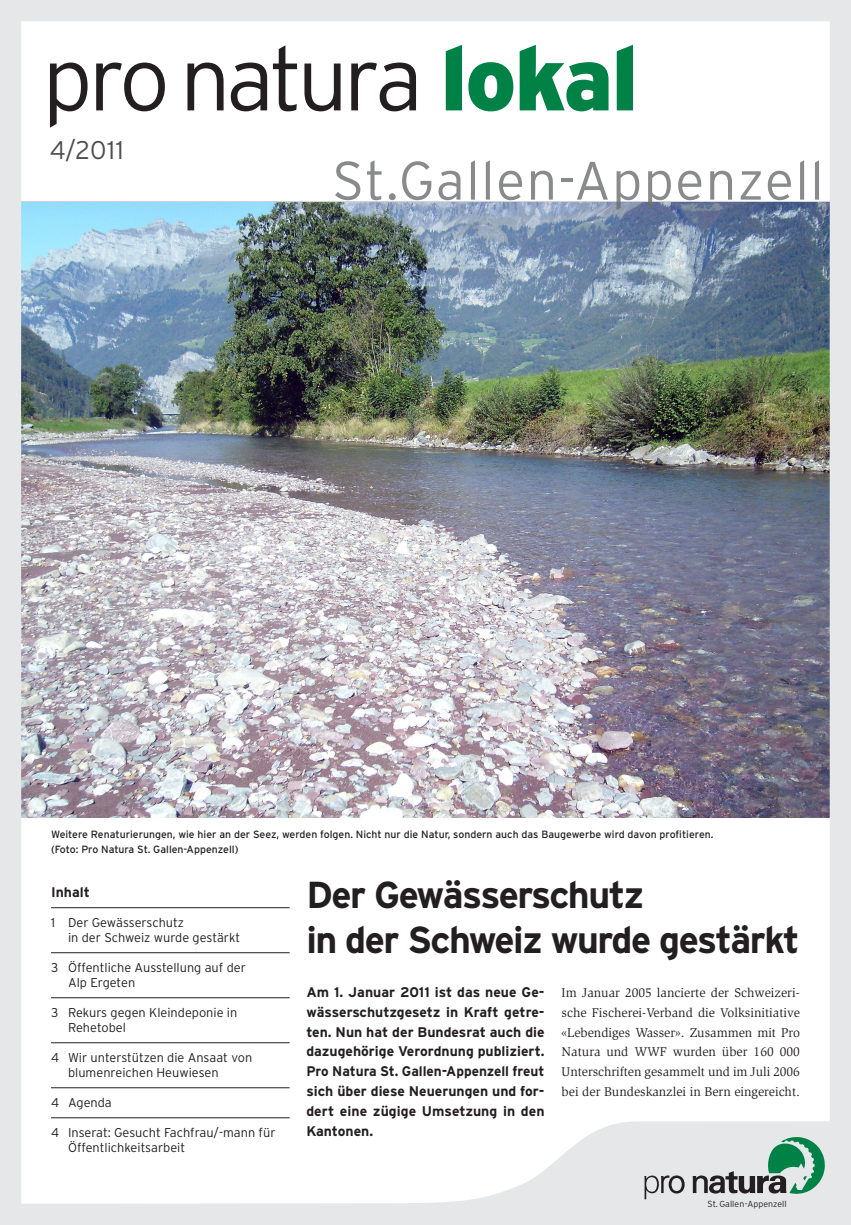
<style>
.page{position:relative;width:851px;height:1225px;background:#fff}
.page>*{position:absolute;margin:0;border:0;box-sizing:border-box;transform-origin:0 0}
.t1{font:300 54px "Interstate";letter-spacing:.025em;color:#6c6d70}
._01_Haupttitel{font:700 37.5px "Interstate";letter-spacing:-.04em;color:#231f20}
.t2{font:300 25.5px "Interstate";color:#231f20}
._02_Lead{font:700 13.95px/19.8px "Interstate";color:#231f20;text-align:justify}
._04_Zwischentitel{font:700 13.95px "Interstate";color:#231f20}
._03_Grundtext{font:13.05px/19.8px "Slimbach Std";color:#231f20;text-align:justify}
._04_Zwischentitel-2{font:300 12.75px "Interstate";color:#231f20}
._05_Bildlegende{font:10.5px "Interstate";color:#231f20}
.t3{font:300 8.85px "Interstate";letter-spacing:.005em;color:#231f20}
</style>
<div class="page">
<img style="left:0;top:0;width:850px;height:1225px">
<svg style="left:644px;top:1175px;width:40px;height:24px"></svg>
<svg style="left:692px;top:1136px;width:133px;height:58px"></svg>
<svg style="left:445px;top:45px;width:188px;height:66px"></svg>
<svg style="left:50px;top:45px;width:366px;height:83px"></svg>
<hr style="left:51px;top:907px;width:238px;height:1px;background:#231f20">
<hr style="left:51px;top:952px;width:238px;height:1px;background:#231f20">
<hr style="left:51px;top:997px;width:238px;height:1px;background:#231f20">
<hr style="left:51px;top:1042px;width:238px;height:1px;background:#231f20">
<hr style="left:51px;top:1087px;width:238px;height:1px;background:#231f20">
<hr style="left:51px;top:1117px;width:238px;height:1px;background:#231f20">
<h3 class="t2" style="left:49px;top:135px;width:76px">4/2011</h3>
<h1 class="t1" style="left:332px;top:148px;width:493px">St.Gallen-Appenzell</h1>
<p class="_05_Bildlegende" style="left:51px;top:827px;width:663px">Weitere Renaturierungen, wie hier an der Seez, werden folgen. Nicht nur die Natur, sondern auch das Baugewerbe wird davon profitieren.</p>
<p class="_05_Bildlegende" style="left:51px;top:842px;width:189px">(Foto: Pro Natura St. Gallen-Appenzell)</p>
<p class="_04_Zwischentitel" style="left:51px;top:884px;width:40px">Inhalt</p>
<p class="_04_Zwischentitel-2" style="left:51px;top:915px;width:134px">1 Der Gewässerschutz</p>
<p class="_04_Zwischentitel-2" style="left:68px;top:930px;width:173px">in der Schweiz wurde gestärkt</p>
<p class="_04_Zwischentitel-2" style="left:51px;top:960px;width:196px">3 Öffentliche Ausstellung auf der</p>
<p class="_04_Zwischentitel-2" style="left:68px;top:975px;width:69px">Alp Ergeten</p>
<p class="_04_Zwischentitel-2" style="left:51px;top:1005px;width:188px">3 Rekurs gegen Kleindeponie in</p>
<p class="_04_Zwischentitel-2" style="left:68px;top:1020px;width:59px">Rehetobel</p>
<p class="_04_Zwischentitel-2" style="left:51px;top:1050px;width:203px">4 Wir unterstützen die Ansaat von</p>
<p class="_04_Zwischentitel-2" style="left:68px;top:1065px;width:152px">blumenreichen Heuwiesen</p>
<p class="_04_Zwischentitel-2" style="left:51px;top:1095px;width:62px">4 Agenda</p>
<p class="_04_Zwischentitel-2" style="left:51px;top:1125px;width:226px">4 Inserat: Gesucht Fachfrau/-mann für</p>
<p class="_04_Zwischentitel-2" style="left:68px;top:1140px;width:119px">Öffentlichkeitsarbeit</p>
<p class="_01_Haupttitel" style="left:306px;top:871px;width:339px">Der Gewässerschutz</p>
<p class="_01_Haupttitel" style="left:306px;top:916px;width:494px">in der Schweiz wurde gestärkt</p>
<p class="_02_Lead" style="left:306px;top:982px;width:240px">Am 1. Januar 2011 ist das neue Ge&shy;wässerschutzgesetz in Kraft getre&shy;ten. Nun hat der Bundesrat auch die dazugehörige Verordnung publiziert.<br>Pro Natura St. Gallen-Appenzell freut sich über diese Neuerungen und for&shy;dert eine zügige Umsetzung in den Kantonen.</p>
<p class="_03_Grundtext" style="left:561px;top:982px;width:240px">Im Januar 2005 lancierte der Schweizeri&shy;sche Fischerei-Verband die Volksinitiative «Lebendiges Wasser». Zusammen mit Pro Natura und WWF wurden über 160 000<br>Unterschriften gesammelt und im Juli 2006 bei der Bundeskanzlei in Bern eingereicht.</p>
<p class="t3" style="left:707px;top:1198px;width:81px">St. Gallen - Appenzell</p>
</div>
